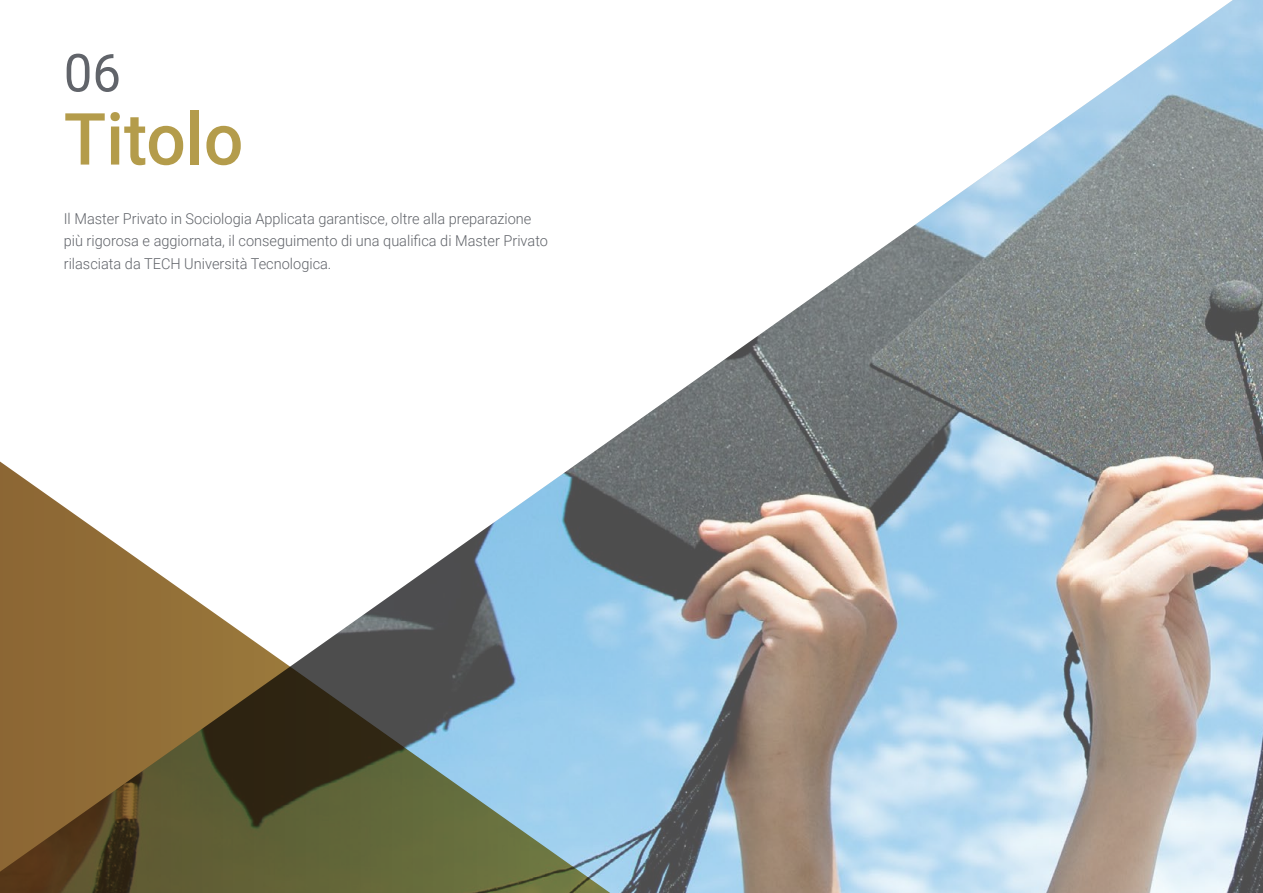
<style>
.page{position:relative;width:1263px;height:893px;background:#fff}
.page>*{position:absolute;margin:0;border:0;box-sizing:border-box;transform-origin:0 0}
.t1{font:500 72px "Roboto";color:#b49c4b}
.t2{font:52.5px "Roboto";color:#61646a}
.t3{font:300 15px/22.5px "Roboto";color:#61646a}
</style>
<div class="page">
<img style="left:602px;top:0;width:661px;height:893px">
<svg style="left:0;top:446px;width:640px;height:447px"></svg>
<h2 class="t2" style="left:64px;top:36px;width:59px">06</h2>
<h1 class="t1" style="left:64px;top:89px;width:181px">Titolo</h1>
<p class="t3" style="left:64px;top:207px;width:486px">Il Master Privato in Sociologia Applicata garantisce, oltre alla preparazione più rigorosa e aggiornata, il conseguimento di una qualifica di Master Privato rilasciata da TECH Università Tecnologica.</p>
</div>
